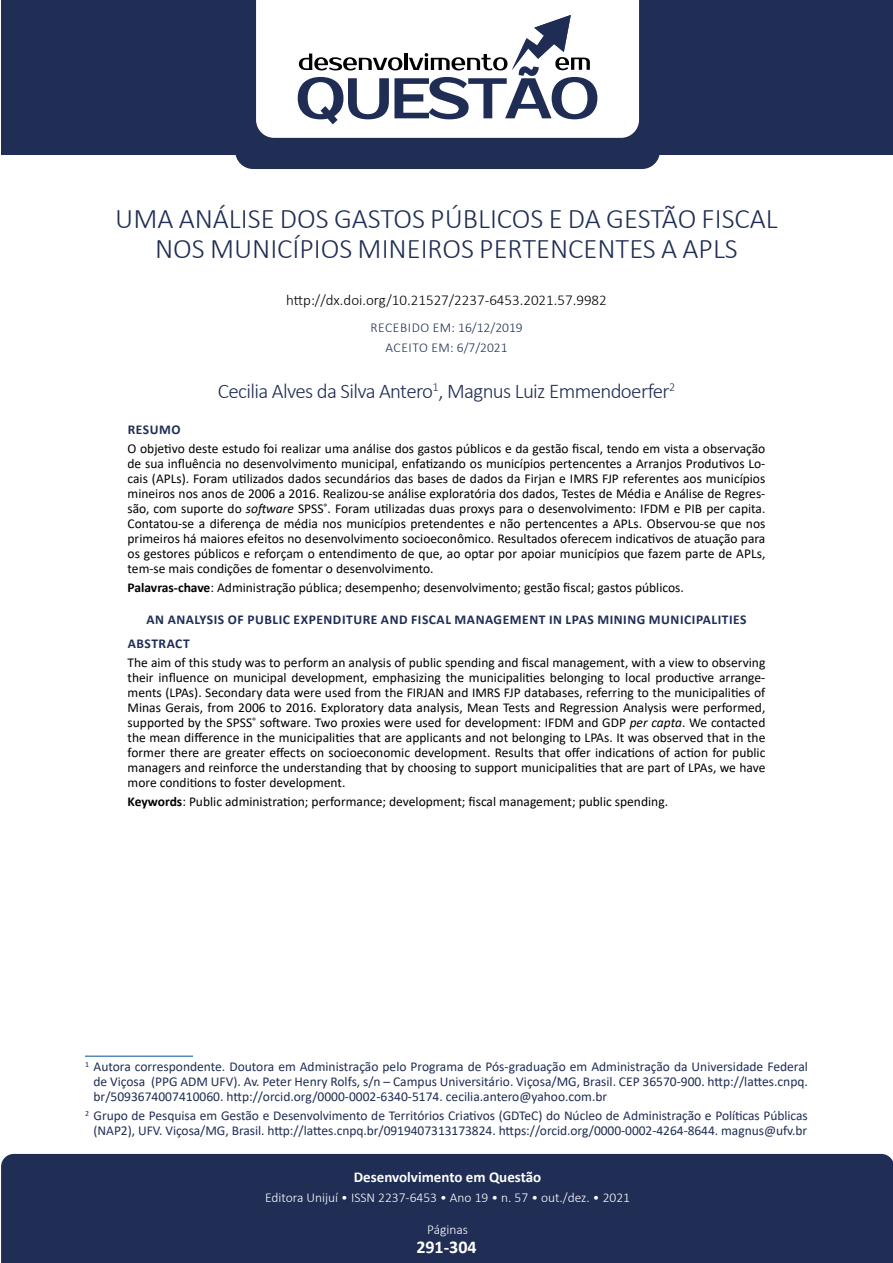
<style>
.page{position:relative;width:893px;height:1263px;background:#fff}
.page>*{position:absolute;margin:0;border:0;box-sizing:border-box;transform-origin:0 0}
.t1{font:300 28.5px/30px "Calibri";color:#202e55;text-align:center}
.t2{font:300 21px "Calibri";letter-spacing:-.03em;color:#202e55}
.t3{font:700 18px "Calibri";color:#fff}
.t4{font:300 15px "Calibri";color:#000}
.t5{font:700 15px "Calibri";color:#fff}
.t6{font:13.5px/15px "Calibri";color:#000;text-align:justify}
.t7{font:13.5px/15px "Calibri";letter-spacing:-.005em;color:#202e55;text-align:justify}
.t8{font:700 13.5px/23.5px "Calibri";letter-spacing:.04em;color:#202e55}
.t9{font:300 13.5px "Calibri";color:#fff}
.t10{font:300 13.5px/19.2px "Calibri";letter-spacing:.035em;color:#202e55;text-align:center}
.s1{font-style:italic}
.s2{font-family:"Times New Roman"}
.s3{font-weight:700}
</style>
<div class="page">
<div style="left:1px;top:0;width:892px;height:154px;background:#202e55"></div>
<div style="left:235px;top:0;width:425px;height:169px;background:#202e55;border-radius:18px"></div>
<div style="left:256px;top:0;width:383px;height:138px;background:#fff"></div>
<svg style="left:298px;top:15px;width:299px;height:109px"></svg>
<div style="left:1px;top:1154px;width:892px;height:109px;background:#202e55"></div>
<hr style="left:85px;top:1056px;width:108px;height:1px;background:#004f9f">
<h1 class="t1" style="left:115px;top:203px;width:664px">UMA ANÁLISE DOS GASTOS PÚBLICOS E DA GESTÃO FISCAL<br>NOS MUNICÍPIOS MINEIROS PERTENCENTES A APLS</h1>
<p class="t4" style="left:286px;top:290px;width:322px">http://dx.doi.org/10.21527/2237-6453.2021.57.9982</p>
<p class="t10" style="left:370px;top:318px;width:154px">RECEBIDO EM: 16/12/2019<br>ACEITO EM: 6/7/2021</p>
<h2 class="t2" style="left:218px;top:378px;width:459px">Cecilia Alves da Silva Antero<sup>1</sup>, Magnus Luiz Emmendoerfer<sup>2</sup></h2>
<p class="t8" style="left:128px;top:417px;width:54px">RESUMO</p>
<p class="t6" style="left:128px;top:441px;width:639px">O objetivo deste estudo foi realizar uma análise dos gastos públicos e da gestão fiscal, tendo em vista a observação de sua influência no desenvolvimento municipal, enfatizando os municípios pertencentes a Arranjos Produtivos Lo&shy;cais (APLs). Foram utilizados dados secundários das bases de dados da Firjan e IMRS FJP referentes aos municípios mineiros nos anos de 2006 a 2016. Realizou-se análise exploratória dos dados, Testes de Média e Análise de Regres&shy;são, com suporte do <span class="s1">software</span> SPSS<sup>®</sup>. Foram utilizadas duas proxys para o desenvolvimento: IFDM e PIB per capita<span class="s2">.<br></span>Contatou-se a diferença de média nos municípios pretendentes e não pertencentes a APLs. Observou-se que nos primeiros há maiores efeitos no desenvolvimento socioeconômico. Resultados oferecem indicativos de atuação para os gestores públicos e reforçam o entendimento de que, ao optar por apoiar municípios que fazem parte de APLs, tem-se mais condições de fomentar o desenvolvimento.</p>
<p class="t6" style="left:128px;top:580px;width:558px"><span class="s3">Palavras-chave</span>: Administração pública; desempenho; desenvolvimento; gestão fiscal; gastos públicos.</p>
<p class="t8" style="left:128px;top:608px;width:620px;text-indent:19px">AN ANALYSIS OF PUBLIC EXPENDITURE AND FISCAL MANAGEMENT IN LPAS MINING MUNICIPALITIES<br>ABSTRACT</p>
<p class="t6" style="left:128px;top:655px;width:639px">The aim of this study was to perform an analysis of public spending and fiscal management, with a view to observing their influence on municipal development, emphasizing the municipalities belonging to local productive arrange&shy;ments (LPAs). Secondary data were used from the FIRJAN and IMRS FJP databases, referring to the municipalities of Minas Gerais, from 2006 to 2016. Exploratory data analysis, Mean Tests and Regression Analysis were performed, supported by the SPSS<sup>®</sup> software. Two proxies were used for development: IFDM and GDP <span class="s1">per capta</span>. We contacted the mean difference in the municipalities that are applicants and not belonging to LPAs. It was observed that in the former there are greater effects on socioeconomic development. Results that offer indications of action for public managers and reinforce the understanding that by choosing to support municipalities that are part of LPAs, we have more conditions to foster development.</p>
<p class="t6" style="left:128px;top:794px;width:542px"><span class="s3">Keywords</span>: Public administration; performance; development; fiscal management; public spending.</p>
<p class="t7" style="left:94px;top:1059px;width:716px;text-indent:-8px"><sup>1</sup> Autora correspondente. Doutora em Administração pelo Programa de Pós-graduação em Administração da Universidade Federal de Viçosa (PPG ADM UFV). Av. Peter Henry Rolfs, s/n – Campus Universitário. Viçosa/MG, Brasil. CEP 36570-900. http://lattes.cnpq. br/5093674007410060. http://orcid.org/0000-0002-6340-5174. cecilia.antero@yahoo.com.br</p>
<p class="t7" style="left:85px;top:1108px;width:724px;text-align:center"><sup>2</sup> Grupo de Pesquisa em Gestão e Desenvolvimento de Territórios Criativos (GDTeC) do Núcleo de Administração e Políticas Públicas (NAP2), UFV. Viçosa/MG, Brasil. http://lattes.cnpq.br/0919407313173824. https://orcid.org/0000-0002-4264-8644. magnus@ufv.br</p>
<p class="t5" style="left:354px;top:1167px;width:189px">Desenvolvimento em Questão</p>
<p class="t9" style="left:265px;top:1189px;width:367px">Editora Unijuí • ISSN 2237-6453 • Ano 19 • n. 57 • out./dez. • 2021</p>
<p class="t9" style="left:427px;top:1221px;width:42px">Páginas</p>
<h3 class="t3" style="left:416px;top:1234px;width:62px">291-304</h3>
</div>
